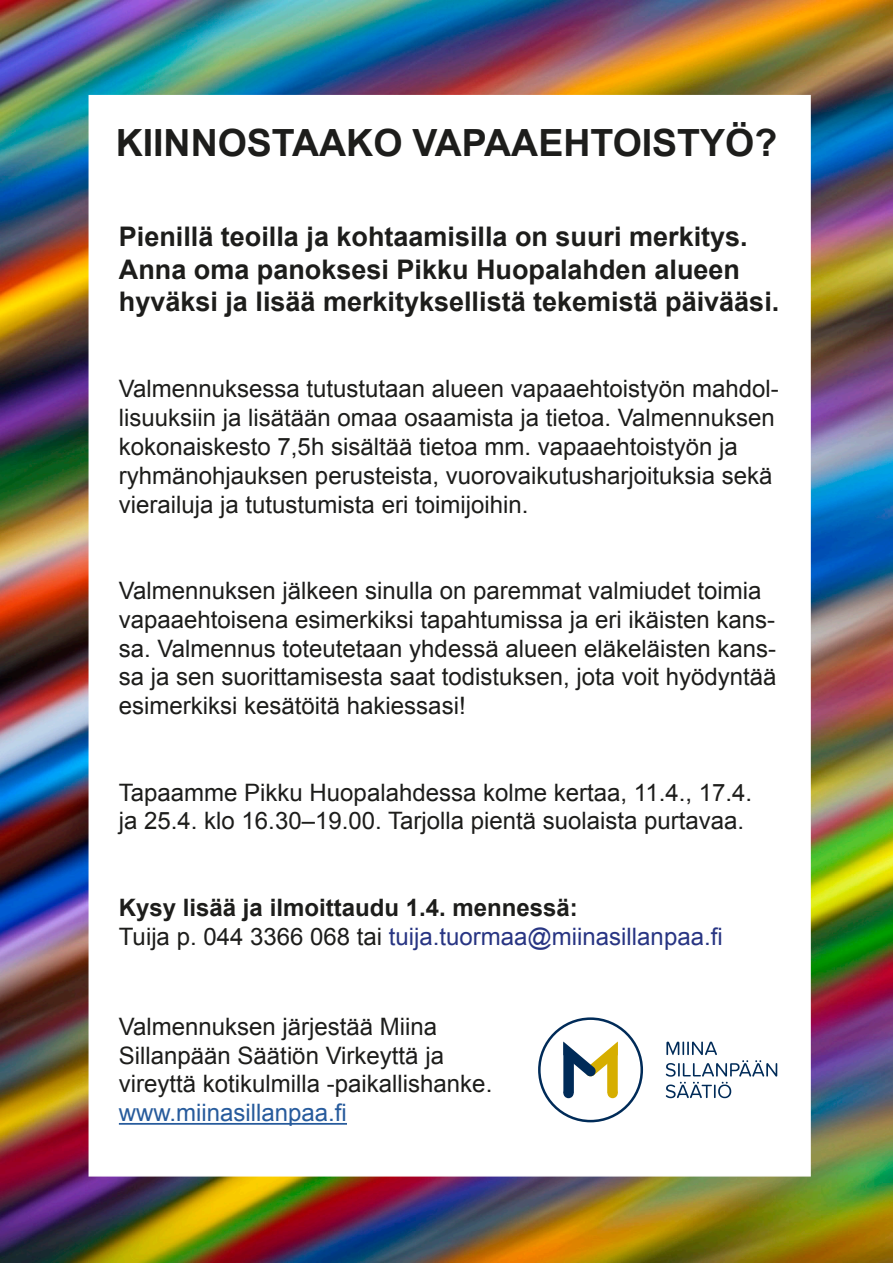
<style>
.page{position:relative;width:893px;height:1263px;background:#fff}
.page>*{position:absolute;margin:0;border:0;box-sizing:border-box;transform-origin:0 0}
.t1{font:700 37.5px "Arial";color:#1d1d1b}
.t2{font:700 27px/32.4px "Arial";color:#1d1d1b}
.t3{font:24px/28.8px "Arial";color:#1d1d1b}
.t4{font:24px "Arial";color:#283583}
.t5{font:700 24px "Arial";color:#1d1d1b}
.s1{color:#1d1d1b}
.s2{color:#275b9c}
</style>
<div class="page">
<img style="left:0;top:0;width:893px;height:1263px">
<div style="left:89px;top:95px;width:722px;height:1081px;background:#fff;border:2px solid #fff"></div>
<div style="left:538px;top:1017px;width:105px;height:105px;border:3px solid #002b58;border-radius:50%"></div>
<svg style="left:563px;top:1041px;width:55px;height:57px"></svg>
<svg style="left:666px;top:1041px;width:111px;height:57px"></svg>
<hr style="left:119px;top:1123px;width:228px;height:2px;background:#275b9c">
<p class="t1" style="left:116px;top:118px;width:663px">KIINNOSTAAKO VAPAAEHTOISTYÖ?</p>
<p class="t2" style="left:119px;top:221px;width:662px">Pienillä teoilla ja kohtaamisilla on suuri merkitys.<br>Anna oma panoksesi Pikku Huopalahden alueen hyväksi ja lisää merkityksellistä tekemistä päivääsi.</p>
<p class="t3" style="left:119px;top:375px;width:661px">Valmennuksessa tutustutaan alueen vapaaehtoistyön mahdol&shy;lisuuksiin ja lisätään omaa osaamista ja tietoa. Valmennuksen kokonaiskesto 7,5h sisältää tietoa mm. vapaaehtoistyön ja ryhmänohjauksen perusteista, vuorovaikutusharjoituksia sekä vierailuja ja tutustumista eri toimijoihin.</p>
<p class="t3" style="left:119px;top:576px;width:659px">Valmennuksen jälkeen sinulla on paremmat valmiudet toimia vapaaehtoisena esimerkiksi tapahtumissa ja eri ikäisten kans&shy;sa. Valmennus toteutetaan yhdessä alueen eläkeläisten kans&shy;sa ja sen suorittamisesta saat todistuksen, jota voit hyödyntää esimerkiksi kesätöitä hakiessasi!</p>
<p class="t3" style="left:119px;top:778px;width:635px">Tapaamme Pikku Huopalahdessa kolme kertaa, 11.4., 17.4. ja 25.4. klo 16.30–19.00. Tarjolla pientä suolaista purtavaa.</p>
<p class="t5" style="left:119px;top:891px;width:460px">Kysy lisää ja ilmoittaudu 1.4. mennessä:</p>
<p class="t4" style="left:119px;top:920px;width:605px"><span class="s1">Tuija p. 044 3366 068 tai</span> tuija.tuormaa@miinasillanpaa.fi</p>
<p class="t3" style="left:119px;top:1012px;width:375px">Valmennuksen järjestää Miina<br>Sillanpään Säätiön Virkeyttä ja vireyttä kotikulmilla -paikallishanke. <span class="s2">www.miinasillanpaa.fi</span></p>
</div>
